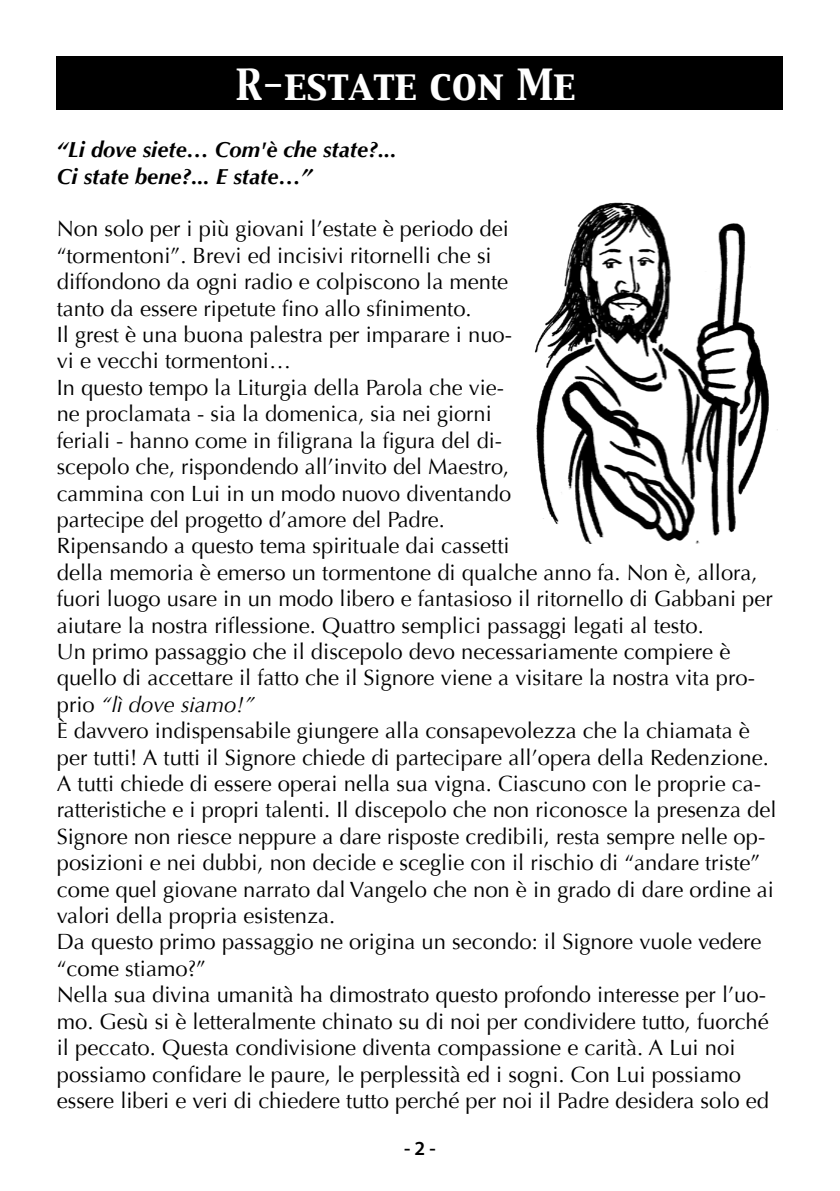
<style>
.page{position:relative;width:840px;height:1191px;background:#fff}
.page>*{position:absolute;margin:0;border:0;box-sizing:border-box;transform-origin:0 0}
.t1{font:38px "Capitals";color:#fff}
.t2{font:22px/26.4px "Optima";color:#000}
.t3{font:italic 700 22px/26.4px "Optima";color:#000}
.t4{font:600 20px "Myriad Pro";color:#000}
.s1{font-style:italic}
</style>
<div class="page">
<div style="left:57px;top:57px;width:725px;height:53px;background:#000"></div>
<img style="left:534px;top:202px;width:244px;height:342px">
<h1 class="t1" style="left:236px;top:59px;width:341px">R-estate con Me</h1>
<p class="t3" style="left:57px;top:137px;width:341px">“Li dove siete… Com'è che state?...<br>Ci state bene?... E state…”</p>
<p class="t2" style="left:57px;top:216px;width:721px">Non solo per i più giovani l’estate è periodo dei<br>“tormentoni”. Brevi ed incisivi ritornelli che si<br>diffondono da ogni radio e colpiscono la mente<br>tanto da essere ripetute fino allo sfinimento.<br>Il grest è una buona palestra per imparare i nuo-<br>vi e vecchi tormentoni…<br>In questo tempo la Liturgia della Parola che vie-<br>ne proclamata - sia la domenica, sia nei giorni<br>feriali - hanno come in filigrana la figura del di-<br>scepolo che, rispondendo all’invito del Maestro,<br>cammina con Lui in un modo nuovo diventando<br>partecipe del progetto d’amore del Padre.<br>Ripensando a questo tema spirituale dai cassetti<br>della memoria è emerso un tormentone di qualche anno fa. Non è, allora, fuori luogo usare in un modo libero e fantasioso il ritornello di Gabbani per aiutare la nostra riflessione. Quattro semplici passaggi legati al testo.<br>Un primo passaggio che il discepolo devo necessariamente compiere è quello di accettare il fatto che il Signore viene a visitare la nostra vita pro&shy;prio <span class="s1">“lì dove siamo!”<br></span>È davvero indispensabile giungere alla consapevolezza che la chiamata è per tutti! A tutti il Signore chiede di partecipare all’opera della Redenzione.<br>A tutti chiede di essere operai nella sua vigna. Ciascuno con le proprie ca&shy;ratteristiche e i propri talenti. Il discepolo che non riconosce la presenza del Signore non riesce neppure a dare risposte credibili, resta sempre nelle op&shy;posizioni e nei dubbi, non decide e sceglie con il rischio di “andare triste” come quel giovane narrato dal Vangelo che non è in grado di dare ordine ai valori della propria esistenza.<br>Da questo primo passaggio ne origina un secondo: il Signore vuole vedere “come stiamo?”<br>Nella sua divina umanità ha dimostrato questo profondo interesse per l’uo&shy;mo. Gesù si è letteralmente chinato su di noi per condividere tutto, fuorché il peccato. Questa condivisione diventa compassione e carità. A Lui noi possiamo confidare le paure, le perplessità ed i sogni. Con Lui possiamo essere liberi e veri di chiedere tutto perché per noi il Padre desidera solo ed</p>
<p class="t4" style="left:404px;top:1135px;width:33px">- 2 -</p>
</div>
